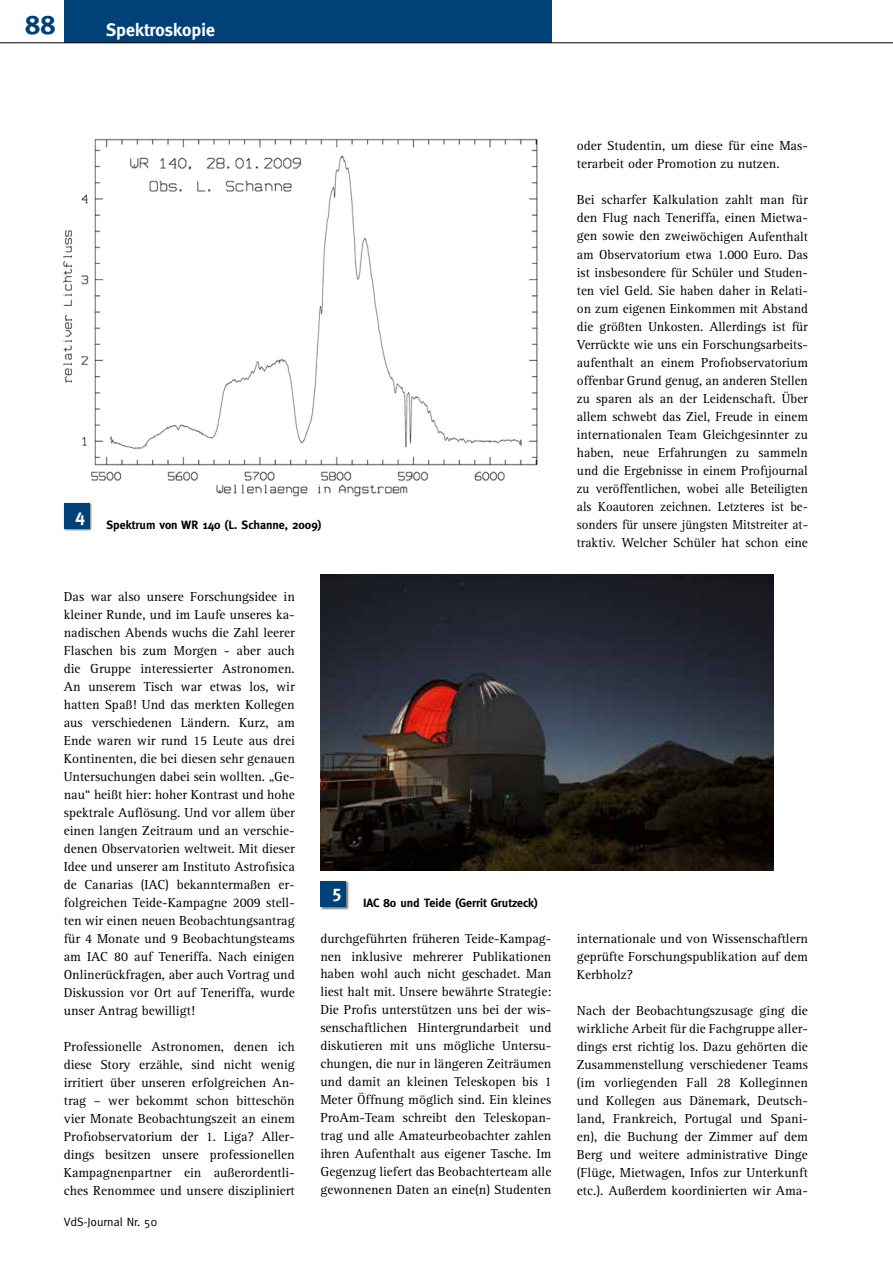
<style>
.page{position:relative;width:893px;height:1263px;background:#fff}
.page>*{position:absolute;margin:0;border:0;box-sizing:border-box;transform-origin:0 0}
.t1{font:700 27px "Meta";color:#004177}
.t2{font:700 18px "Meta";color:#fff}
.t3{font:13.5px/18px "Rotis Serif";color:#000;text-align:justify}
.t4{font:700 12px "Meta";color:#000}
.t5{font:12px "Meta";color:#000}
</style>
<div class="page">
<div style="left:64px;top:0;width:487px;height:43px;background:#004177"></div>
<img style="left:63px;top:138px;width:475px;height:359px">
<img style="left:320px;top:575px;width:454px;height:296px">
<div style="left:63px;top:502px;width:30px;height:30px;background:#000;opacity:.55"></div>
<div style="left:64px;top:503px;width:26px;height:26px;background:#004177"></div>
<div style="left:320px;top:880px;width:29px;height:30px;background:#000;opacity:.55"></div>
<div style="left:321px;top:881px;width:25px;height:26px;background:#004177"></div>
<hr style="left:0;top:43px;width:893px;height:1px;background:#000">
<p class="t1" style="left:25px;top:9px;width:31px">88</p>
<p class="t2" style="left:106px;top:19px;width:110px">Spektroskopie</p>
<p class="t2" style="left:75px;top:505px;width:11px">4</p>
<p class="t4" style="left:107px;top:517px;width:217px">Spektrum von WR 140 (L. Schanne, 2009)</p>
<p class="t3" style="left:64px;top:587px;width:233px">Das war also unsere Forschungsidee in kleiner Runde, und im Laufe unseres ka&shy;nadischen Abends wuchs die Zahl leerer Flaschen bis zum Morgen - aber auch die Gruppe interessierter Astronomen.<br>An unserem Tisch war etwas los, wir hatten Spaß! Und das merkten Kollegen aus verschiedenen Ländern. Kurz, am Ende waren wir rund 15 Leute aus drei Kontinenten, die bei diesen sehr genauen Untersuchungen dabei sein wollten. „Ge&shy;nau“ heißt hier: hoher Kontrast und hohe spektrale Auflösung. Und vor allem über einen langen Zeitraum und an verschie&shy;denen Observatorien weltweit. Mit dieser Idee und unserer am Instituto Astrofisica de Canarias (IAC) bekanntermaßen er&shy;folgreichen Teide-Kampagne 2009 stell&shy;ten wir einen neuen Beobachtungsantrag für 4 Monate und 9 Beobachtungsteams am IAC 80 auf Teneriffa. Nach einigen Onlinerückfragen, aber auch Vortrag und Diskussion vor Ort auf Teneriffa, wurde unser Antrag bewilligt!</p>
<p class="t3" style="left:64px;top:1037px;width:233px">Professionelle Astronomen, denen ich diese Story erzähle, sind nicht wenig irritiert über unseren erfolgreichen An&shy;trag – wer bekommt schon bitteschön vier Monate Beobachtungszeit an einem Profiobservatorium der 1. Liga? Aller&shy;dings besitzen unsere professionellen Kampagnenpartner ein außerordentli&shy;ches Renommee und unsere diszipliniert</p>
<p class="t5" style="left:64px;top:1214px;width:95px">VdS-Journal Nr. 50</p>
<p class="t2" style="left:332px;top:881px;width:11px">5</p>
<p class="t4" style="left:363px;top:895px;width:177px">IAC 80 und Teide (Gerrit Grutzeck)</p>
<p class="t3" style="left:320px;top:929px;width:233px">durchgeführten früheren Teide-Kampag&shy;nen inklusive mehrerer Publikationen haben wohl auch nicht geschadet. Man liest halt mit. Unsere bewährte Strategie:<br>Die Profis unterstützen uns bei der wis&shy;senschaftlichen Hintergrundarbeit und diskutieren mit uns mögliche Untersu&shy;chungen, die nur in längeren Zeiträumen und damit an kleinen Teleskopen bis 1<br>Meter Öffnung möglich sind. Ein kleines ProAm-Team schreibt den Teleskopan&shy;trag und alle Amateurbeobachter zahlen ihren Aufenthalt aus eigener Tasche. Im Gegenzug liefert das Beobachterteam alle gewonnenen Daten an eine(n) Studenten</p>
<p class="t3" style="left:577px;top:137px;width:232px">oder Studentin, um diese für eine Mas&shy;terarbeit oder Promotion zu nutzen.</p>
<p class="t3" style="left:577px;top:191px;width:233px">Bei scharfer Kalkulation zahlt man für den Flug nach Teneriffa, einen Mietwa&shy;gen sowie den zweiwöchigen Aufenthalt am Observatorium etwa 1.000 Euro. Das ist insbesondere für Schüler und Studen&shy;ten viel Geld. Sie haben daher in Relati&shy;on zum eigenen Einkommen mit Abstand die größten Unkosten. Allerdings ist für Verrückte wie uns ein Forschungsarbeits&shy;aufenthalt an einem Profiobservatorium offenbar Grund genug, an anderen Stellen zu sparen als an der Leidenschaft. Über allem schwebt das Ziel, Freude in einem internationalen Team Gleichgesinnter zu haben, neue Erfahrungen zu sammeln und die Ergebnisse in einem Profijournal zu veröffentlichen, wobei alle Beteiligten als Koautoren zeichnen. Letzteres ist be&shy;sonders für unsere jüngsten Mitstreiter at&shy;traktiv. Welcher Schüler hat schon eine</p>
<p class="t3" style="left:577px;top:929px;width:233px">internationale und von Wissenschaftlern geprüfte Forschungspublikation auf dem Kerbholz?</p>
<p class="t3" style="left:577px;top:1001px;width:233px">Nach der Beobachtungszusage ging die wirkliche Arbeit für die Fachgruppe aller&shy;dings erst richtig los. Dazu gehörten die Zusammenstellung verschiedener Teams (im vorliegenden Fall 28 Kolleginnen und Kollegen aus Dänemark, Deutsch&shy;land, Frankreich, Portugal und Spani&shy;en), die Buchung der Zimmer auf dem Berg und weitere administrative Dinge (Flüge, Mietwagen, Infos zur Unterkunft etc.). Außerdem koordinierten wir Ama-</p>
</div>
